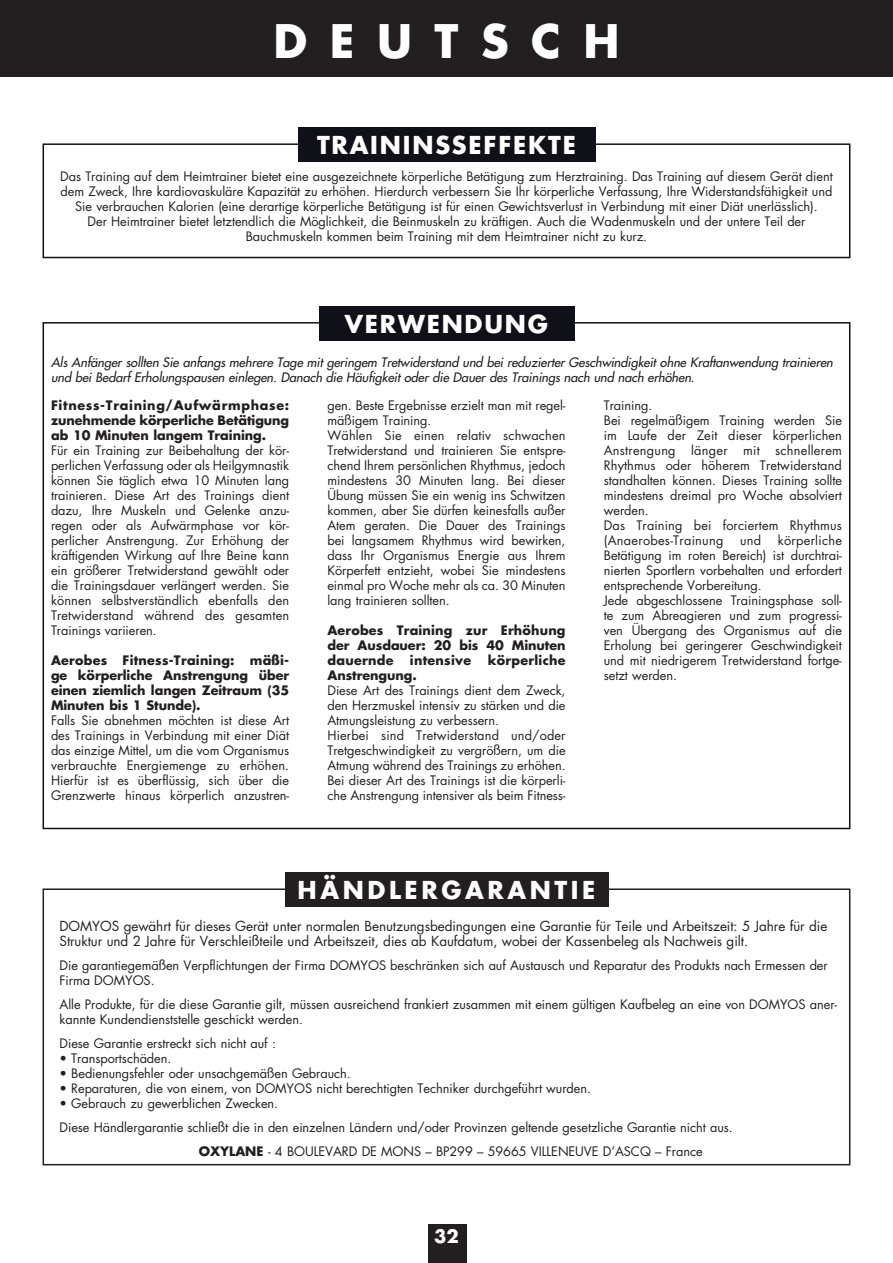
<style>
.page{position:relative;width:893px;height:1263px;background:#fff}
.page>*{position:absolute;margin:0;border:0;box-sizing:border-box;transform-origin:0 0}
.t1{font:700 45px "Futura Std";letter-spacing:.5em;color:#fff}
.t2{font:700 24px "Futura";letter-spacing:.075em;color:#fff}
.t3{font:700 24px "Futura Std";letter-spacing:.15em;color:#fff}
.t4{font:700 18px "Futura Std";color:#fff}
.t5{font:13.5px/15px "Futura Std";letter-spacing:-.005em;color:#231f20}
.t6{font:12.75px/15px "Futura Std";letter-spacing:-.005em;color:#231f20}
.t7{font:italic 12.75px/15px "Futura";letter-spacing:-.005em;color:#231f20}
.t8{font:700 12.75px/15px "Futura";letter-spacing:.015em;color:#231f20;text-align:justify}
.s1{font-family:"Futura";font-weight:700}
.s2{font-weight:700}
</style>
<div class="page">
<div style="left:428px;top:1225px;width:39px;height:38px;background:#231f20"></div>
<div style="left:0;top:0;width:893px;height:77px;background:#231f20"></div>
<div style="left:43px;top:888px;width:807px;height:277px;border:2px solid #231f20"></div>
<div style="left:285px;top:873px;width:323px;height:34px;background:#231f20"></div>
<div style="left:43px;top:143px;width:807px;height:115px;border:2px solid #101019"></div>
<div style="left:298px;top:128px;width:297px;height:34px;background:#101019"></div>
<div style="left:319px;top:306px;width:255px;height:34px;background:#101019"></div>
<p class="t1" style="left:273px;top:21px;width:348px">DEUTSCH</p>
<p class="t2" style="left:317px;top:134px;width:260px">TRAININSSEFFEKTE</p>
<p class="t6" style="left:60px;top:169px;width:774px;text-align:center">Das Training auf dem Heimtrainer bietet eine ausgezeichnete körperliche Betätigung zum Herztraining. Das Training auf diesem Gerät dient dem Zweck, Ihre kardiovaskuläre Kapazität zu erhöhen. Hierdurch verbessern Sie Ihr körperliche Verfassung, Ihre Widerstandsfähigkeit und Sie verbrauchen Kalorien (eine derartige körperliche Betätigung ist für einen Gewichtsverlust in Verbindung mit einer Diät unerlässlich).<br>Der Heimtrainer bietet letztendlich die Möglichkeit, die Beinmuskeln zu kräftigen. Auch die Wadenmuskeln und der untere Teil der Bauchmuskeln kommen beim Training mit dem Heimtrainer nicht zu kurz.</p>
<p class="t2" style="left:345px;top:313px;width:205px">VERWENDUNG</p>
<p class="t7" style="left:51px;top:356px;width:783px">Als Anfänger sollten Sie anfangs mehrere Tage mit geringem Tretwiderstand und bei reduzierter Geschwindigkeit ohne Kraftanwendung trainieren und bei Bedarf Erholungspausen einlegen. Danach die Häufigkeit oder die Dauer des Trainings nach und nach erhöhen.</p>
<p class="t6" style="left:51px;top:398px;width:240px"><span class="s1">Fitness-Training/Aufwärmphase: zunehmende körperliche Betätigung ab 10 Minuten langem Training.<br></span>Für ein Training zur Beibehaltung der kör&shy;perlichen Verfassung oder als Heilgymnastik können Sie täglich etwa 10 Minuten lang trainieren. Diese Art des Trainings dient dazu, Ihre Muskeln und Gelenke anzu&shy;regen oder als Aufwärmphase vor kör&shy;perlicher Anstrengung. Zur Erhöhung der kräftigenden Wirkung auf Ihre Beine kann ein größerer Tretwiderstand gewählt oder die Trainingsdauer verlängert werden. Sie können selbstverständlich ebenfalls den Tretwiderstand während des gesamten Trainings variieren.</p>
<p class="t6" style="left:51px;top:653px;width:240px"><span class="s1">Aerobes Fitness-Training: mäßi&shy;ge körperliche Anstrengung über einen ziemlich langen Zeitraum (35<br>Minuten bis 1 Stunde).<br></span>Falls Sie abnehmen möchten ist diese Art des Trainings in Verbindung mit einer Diät das einzige Mittel, um die vom Organismus verbrauchte Energiemenge zu erhöhen.<br>Hierfür ist es überflüssig, sich über die Grenzwerte hinaus körperlich anzustren-</p>
<p class="t6" style="left:327px;top:399px;width:240px">gen. Beste Ergebnisse erzielt man mit regel&shy;mäßigem Training.<br>Wählen Sie einen relativ schwachen Tretwiderstand und trainieren Sie entspre&shy;chend Ihrem persönlichen Rhythmus, jedoch mindestens 30 Minuten lang. Bei dieser Übung müssen Sie ein wenig ins Schwitzen kommen, aber Sie dürfen keinesfalls außer Atem geraten. Die Dauer des Trainings bei langsamem Rhythmus wird bewirken, dass Ihr Organismus Energie aus Ihrem Körperfett entzieht, wobei Sie mindestens einmal pro Woche mehr als ca. 30 Minuten lang trainieren sollten.</p>
<p class="t8" style="left:327px;top:624px;width:240px">Aerobes Training zur Erhöhung der Ausdauer: 20 bis 40 Minuten dauernde</p>
<p class="t6" style="left:604px;top:399px;width:240px">Training.<br>Bei regelmäßigem Training werden Sie im Laufe der Zeit dieser körperlichen<br>Anstrengung länger mit schnellerem<br>Rhythmus oder höherem Tretwiderstand standhalten können. Dieses Training sollte mindestens dreimal pro Woche absolviert werden.<br>Das Training bei forciertem Rhythmus (Anaerobes-Trainung</p>
<p class="t6" style="left:604px;top:534px;width:240px;text-indent:174px">körperliche Betätigung im roten Bereich) ist durchtrai&shy;nierten Sportlern vorbehalten und erfordert entsprechende Vorbereitung.<br>Jede abgeschlossene Trainingsphase soll&shy;te zum Abreagieren und zum progressi&shy;ven Übergang des Organismus auf die Erholung bei geringerer Geschwindigkeit und mit niedrigerem Tretwiderstand fortge&shy;setzt werden.</p>
<p class="t6" style="left:740px;top:534px;width:23px">und</p>
<p class="t8" style="left:410px;top:654px;width:63px">intensive</p>
<p class="t8" style="left:488px;top:654px;width:79px">körperliche</p>
<p class="t6" style="left:327px;top:669px;width:240px"><span class="s1">Anstrengung.<br></span>Diese Art des Trainings dient dem Zweck, den Herzmuskel intensiv zu stärken und die Atmungsleistung zu verbessern.<br>Hierbei sind Tretwiderstand und/oder Tretgeschwindigkeit zu vergrößern, um die Atmung während des Trainings zu erhöhen.<br>Bei dieser Art des Trainings ist die körperli&shy;che Anstrengung intensiver als beim Fitness-</p>
<p class="t3" style="left:297px;top:878px;width:299px">HÄNDLERGARANTIE</p>
<p class="t5" style="left:60px;top:919px;width:769px">DOMYOS gewährt für dieses Gerät unter normalen Benutzungsbedingungen eine Garantie für Teile und Arbeitszeit: 5 Jahre für die<br>Struktur und 2 Jahre für Verschleißteile und Arbeitszeit, dies ab Kaufdatum, wobei der Kassenbeleg als Nachweis gilt.</p>
<p class="t6" style="left:60px;top:958px;width:770px">Die garantiegemäßen Verpflichtungen der Firma DOMYOS beschränken sich auf Austausch und Reparatur des Produkts nach Ermessen der<br>Firma DOMYOS.</p>
<p class="t6" style="left:60px;top:997px;width:779px">Alle Produkte, für die diese Garantie gilt, müssen ausreichend frankiert zusammen mit einem gültigen Kaufbeleg an eine von DOMYOS aner&shy;kannte Kundendienststelle geschickt werden.</p>
<p class="t6" style="left:60px;top:1036px;width:218px">Diese Garantie erstreckt sich nicht auf :</p>
<p class="t6" style="left:60px;top:1051px;width:113px">• Transportschäden.</p>
<p class="t6" style="left:60px;top:1066px;width:293px">• Bedienungsfehler oder unsachgemäßen Gebrauch.</p>
<p class="t6" style="left:60px;top:1081px;width:533px">• Reparaturen, die von einem, von DOMYOS nicht berechtigten Techniker durchgeführt wurden.</p>
<p class="t6" style="left:60px;top:1096px;width:220px">• Gebrauch zu gewerblichen Zwecken.</p>
<p class="t6" style="left:60px;top:1120px;width:675px">Diese Händlergarantie schließt die in den einzelnen Ländern und/oder Provinzen geltende gesetzliche Garantie nicht aus.</p>
<p class="t6" style="left:199px;top:1144px;width:505px"><span class="s2">OXYLANE</span> - 4 BOULEVARD DE MONS – BP299 – 59665 VILLENEUVE D’ASCQ – France</p>
<p class="t4" style="left:435px;top:1227px;width:26px">32</p>
</div>
